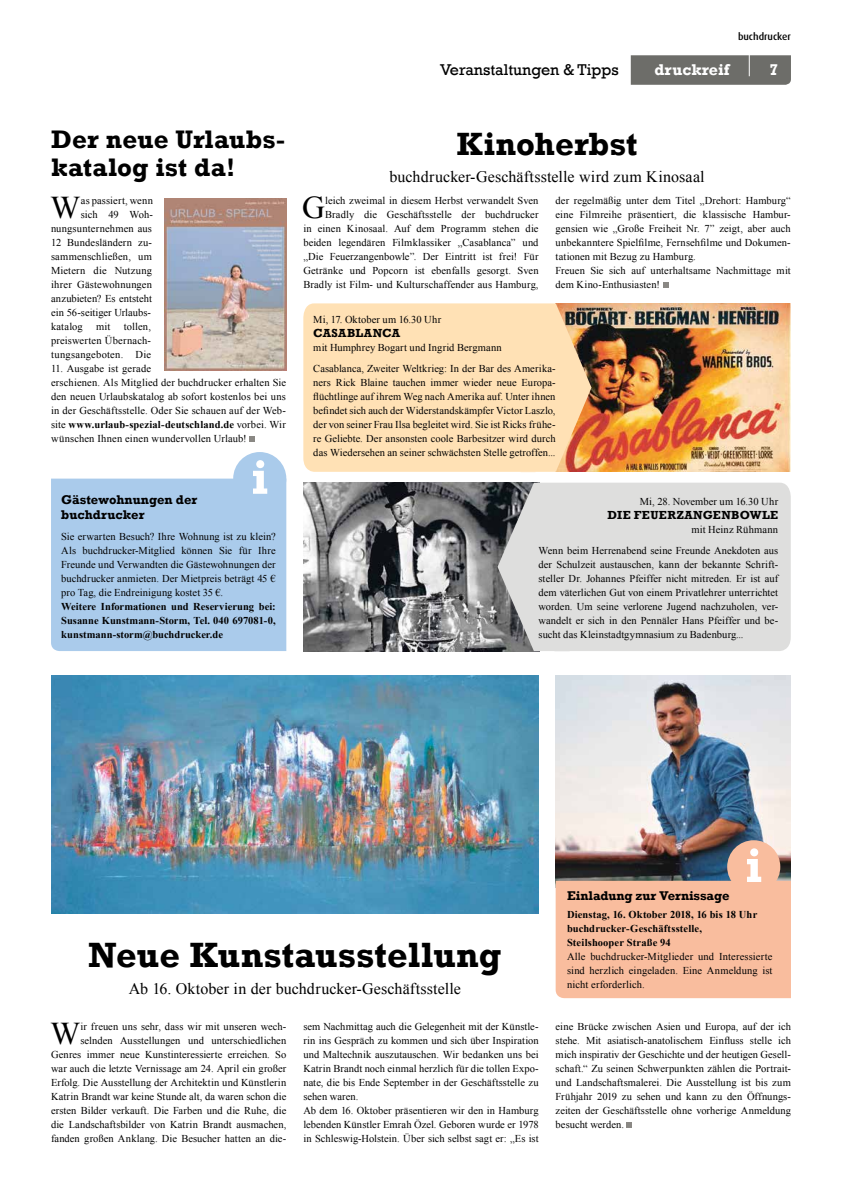
<style>
.page{position:relative;width:842px;height:1191px;background:#fff}
.page>*{position:absolute;margin:0;border:0;box-sizing:border-box;transform-origin:0 0}
.t1{font:700 36px "Rockwell";color:#000}
.t2{font:700 33px "Rockwell";color:#000}
.t3{font:31.6px "Times New Roman";color:#000}
.t4{font:700 26px/28px "Rockwell";letter-spacing:.005em;color:#000}
.t5{font:16px "Times New Roman";letter-spacing:.005em;color:#000}
.t6{font:16px "Rockwell";color:#000}
.t7{font:700 16px "Rockwell";color:#fff}
.t8{font:700 13px/15px "Rockwell";color:#000}
.t9{font:700 12px "Rockwell";letter-spacing:.025em;color:#000}
.t10{font:10.5px/14px "Times New Roman";letter-spacing:.01em;color:#000;text-align:justify}
.t11{font:700 10.5px/14px "Times New Roman";letter-spacing:.01em;color:#000}
.t12{font:500 10px "Dax";color:#000}
.s1{font-weight:700}
</style>
<div class="page">
<img style="left:591px;top:303px;width:200px;height:169px">
<svg style="left:663px;top:282px;width:5px;height:6px"></svg>
<img style="left:303px;top:482px;width:194px;height:169px">
<svg style="left:303px;top:303px;width:288px;height:169px;background:#fbdcb1"></svg>
<svg style="left:497px;top:482px;width:294px;height:169px;background:#d3d4d3"></svg>
<svg style="left:250px;top:436px;width:5px;height:6px"></svg>
<div style="left:51px;top:478px;width:235px;height:173px;background:#aacbeb"></div>
<img style="left:164px;top:198px;width:122px;height:173px">
<div style="left:233px;top:452px;width:53px;height:53px;background:#aacbeb;border-radius:50%"></div>
<svg style="left:253px;top:460px;width:14px;height:34px"></svg>
<svg style="left:631px;top:55px;width:160px;height:30px;background:#6f6f6b"></svg>
<hr style="left:749px;top:42px;width:1px;height:34px;background:#fff">
<img style="left:556px;top:675px;width:235px;height:165px">
<img style="left:51px;top:675px;width:488px;height:238px">
<svg style="left:556px;top:840px;width:235px;height:158px;background:#d9a891"></svg>
<svg style="left:627px;top:1122px;width:5px;height:6px"></svg>
<h3 class="t6" style="left:440px;top:60px;width:180px">Veranstaltungen &amp; Tipps</h3>
<p class="t12" style="left:738px;top:31px;width:54px">buchdrucker</p>
<h3 class="t7" style="left:654px;top:60px;width:76px">druckreif</h3>
<h3 class="t7" style="left:769px;top:60px;width:10px">7</h3>
<h3 class="t4" style="left:51px;top:125px;width:236px">Der neue Urlaubs&shy;katalog ist da!</h3>
<h3 class="t3" style="left:51px;top:186px;width:31px">W</h3>
<p class="t10" style="left:81px;top:193px;width:74px">as passiert, wenn</p>
<p class="t10" style="left:81px;top:207px;width:74px">sich 49 Woh-</p>
<p class="t10" style="left:51px;top:221px;width:102px">nungsunternehmen aus</p>
<p class="t10" style="left:51px;top:235px;width:102px">12 Bundesländern zu-</p>
<p class="t10" style="left:51px;top:249px;width:103px">sammenschließen, um</p>
<p class="t10" style="left:51px;top:263px;width:103px">Mietern die Nutzung</p>
<p class="t10" style="left:51px;top:277px;width:102px">ihrer Gästewohnungen</p>
<p class="t10" style="left:51px;top:291px;width:103px">anzubieten? Es entsteht</p>
<p class="t10" style="left:51px;top:305px;width:100px">ein 56-seitiger Urlaubs--</p>
<p class="t10" style="left:51px;top:319px;width:33px">katalog</p>
<p class="t10" style="left:96px;top:319px;width:16px">mit</p>
<p class="t10" style="left:51px;top:319px;width:102px;text-indent:73px">tollen, preiswerten Übernach&shy;tungsangeboten. Die</p>
<p class="t10" style="left:51px;top:361px;width:237px;text-align:left">11. Ausgabe ist gerade<br>erschienen. Als Mitglied der buchdrucker erhalten Sie den neuen Urlaubskatalog ab sofort kostenlos bei uns in der Geschäftsstelle. Oder Sie schauen auf der Web&shy;site <span class="s1">www.urlaub-spezial-deutschland.de</span> vorbei. Wir wünschen Ihnen einen wundervollen Urlaub!</p>
<p class="t8" style="left:61px;top:492px;width:138px">Gästewohnungen der buchdrucker</p>
<p class="t10" style="left:61px;top:529px;width:216px">Sie erwarten Besuch? Ihre Wohnung ist zu klein?<br>Als buchdrucker-Mitglied können Sie für Ihre Freunde und Verwandten die Gästewohnungen der buchdrucker anmieten. Der Mietpreis beträgt 45 € pro Tag, die Endreinigung kostet 35 €.</p>
<p class="t11" style="left:61px;top:599px;width:216px;text-align:justify">Weitere Informationen und Reservierung bei:<br>Susanne Kunstmann-Storm, Tel. 040 697081-0, kunstmann-storm@buchdrucker.de</p>
<h2 class="t2" style="left:457px;top:123px;width:182px">Kinoherbst</h2>
<h3 class="t5" style="left:390px;top:166px;width:317px">buchdrucker-Geschäftsstelle wird zum Kinosaal</h3>
<h3 class="t3" style="left:302px;top:186px;width:24px">G</h3>
<p class="t10" style="left:303px;top:193px;width:237px;text-align:right">leich zweimal in diesem Herbst verwandelt Sven Bradly die Geschäftsstelle der buchdrucker<br>in einen Kinosaal. Auf dem Programm stehen die beiden legendären Filmklassiker „Casablanca” und „Die Feuerzangenbowle”. Der Eintritt ist frei! Für Getränke und Popcorn ist ebenfalls gesorgt. Sven Bradly ist Film- und Kulturschaffender aus Hamburg,</p>
<p class="t10" style="left:556px;top:193px;width:237px;text-align:left">der regelmäßig unter dem Titel „Drehort: Hamburg“ eine Filmreihe präsentiert, die klassische Hambur&shy;gensien wie „Große Freiheit Nr. 7” zeigt, aber auch unbekanntere Spielfilme, Fernsehfilme und Dokumen&shy;tationen mit Bezug zu Hamburg.<br>Freuen Sie sich auf unterhaltsame Nachmittage mit dem Kino-Enthusiasten!</p>
<p class="t10" style="left:313px;top:312px;width:129px">Mi, 17. Oktober um 16.30 Uhr</p>
<p class="t9" style="left:313px;top:325px;width:88px">CASABLANCA</p>
<p class="t10" style="left:313px;top:336px;width:244px;line-height:21px">mit Humphrey Bogart und Ingrid Bergmann<br>Casablanca, Zweiter Weltkrieg: In der Bar des Amerika-</p>
<p class="t10" style="left:313px;top:375px;width:244px">ners Rick Blaine tauchen immer wieder neue Europa&shy;flüchtlinge auf ihrem Weg nach Amerika auf. Unter ihnen befindet sich auch der Widerstandskämpfer Victor Laszlo, der von seiner Frau Ilsa begleitet wird. Sie ist Ricks frühe&shy;re Geliebte. Der ansonsten coole Barbesitzer wird durch das Wiedersehen an seiner schwächsten Stelle getroffen...</p>
<p class="t10" style="left:640px;top:494px;width:140px">Mi, 28. November um 16.30 Uhr</p>
<p class="t9" style="left:608px;top:507px;width:172px">DIE FEUERZANGENBOWLE</p>
<p class="t10" style="left:539px;top:518px;width:241px;line-height:21px;text-align:right">mit Heinz Rühmann<br>Wenn beim Herrenabend seine Freunde Anekdoten aus</p>
<p class="t10" style="left:539px;top:557px;width:241px">der Schulzeit austauschen, kann der bekannte Schrift&shy;steller Dr. Johannes Pfeiffer nicht mitreden. Er ist auf dem väterlichen Gut von einem Privatlehrer unterrichtet worden. Um seine verlorene Jugend nachzuholen, ver&shy;wandelt er sich in den Pennäler Hans Pfeiffer und be&shy;sucht das Kleinstadtgymnasium zu Badenburg...</p>
<h1 class="t1" style="left:88px;top:933px;width:415px">Neue Kunstausstellung</h1>
<h3 class="t5" style="left:129px;top:978px;width:333px">Ab 16. Oktober in der buchdrucker-Geschäftsstelle</h3>
<p class="t10" style="left:51px;top:1019px;width:237px;text-align:right">ir freuen uns sehr, dass wir mit unseren wech&shy;selnden Ausstellungen und unterschiedlichen Genres immer neue Kunstinteressierte erreichen. So war auch die letzte Vernissage am 24. April ein großer Erfolg. Die Ausstellung der Architektin und Künstlerin Katrin Brandt war keine Stunde alt, da waren schon die ersten Bilder verkauft. Die Farben und die Ruhe, die die Landschaftsbilder von Katrin Brandt ausmachen, fanden großen Anklang. Die Besucher hatten an die-</p>
<p class="t10" style="left:303px;top:1019px;width:237px;text-align:left">sem Nachmittag auch die Gelegenheit mit der Künstle&shy;rin ins Gespräch zu kommen und sich über Inspiration und Maltechnik auszutauschen. Wir bedanken uns bei Katrin Brandt noch einmal herzlich für die tollen Expo&shy;nate, die bis Ende September in der Geschäftsstelle zu sehen waren.<br>Ab dem 16. Oktober präsentieren wir den in Hamburg lebenden Künstler Emrah Özel. Geboren wurde er 1978 in Schleswig-Holstein. Über sich selbst sagt er: „Es ist</p>
<h3 class="t3" style="left:51px;top:1012px;width:31px">W</h3>
<p class="t8" style="left:567px;top:887px;width:164px">Einladung zur Vernissage</p>
<p class="t11" style="left:567px;top:907px;width:192px">Dienstag, 16. Oktober 2018, 16 bis 18 Uhr buchdrucker-Geschäftsstelle,<br>Steilshooper Straße 94</p>
<p class="t10" style="left:567px;top:949px;width:207px">Alle buchdrucker-Mitglieder und Interessierte sind herzlich eingeladen. Eine Anmeldung ist nicht erforderlich.</p>
<p class="t10" style="left:556px;top:1019px;width:237px">eine Brücke zwischen Asien und Europa, auf der ich stehe. Mit asiatisch-anatolischem Einfluss stelle ich mich inspirativ der Geschichte und der heutigen Gesell&shy;schaft.“ Zu seinen Schwerpunkten zählen die Portrait&shy;und Landschaftsmalerei. Die Ausstellung ist bis zum Frühjahr 2019 zu sehen und kann zu den Öffnungs&shy;zeiten der Geschäftsstelle ohne vorherige Anmeldung besucht werden.</p>
</div>
